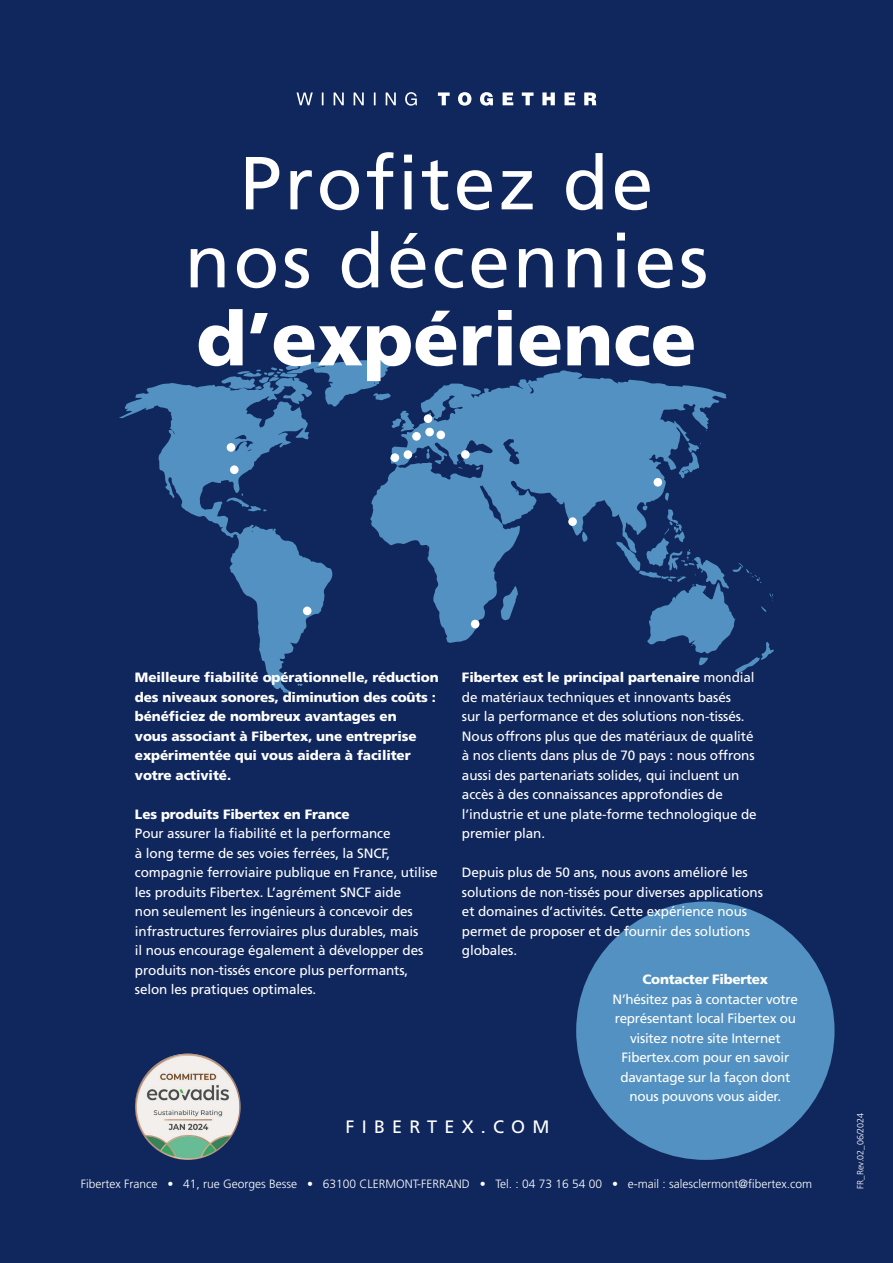
<style>
.page{position:relative;width:893px;height:1263px;background:#10275d}
.page>*{position:absolute;margin:0;border:0;box-sizing:border-box;transform-origin:0 0}
.t1{font:75px/78px "Frutiger LT Std";letter-spacing:.04em;color:#fff;text-align:center}
.t2{font:900 75px "Frutiger LT Std";color:#fff}
.t3{font:18px "Frutiger LT Std";letter-spacing:.4em;color:#fff}
.t4{font:13.5px/19.5px "Frutiger LT Std";letter-spacing:-.01em;color:#fff}
.t5{font:900 13.5px/19.5px "Frutiger LT Std";letter-spacing:-.01em;color:#fff}
.t6{font:300 12px "Frutiger LT Std";color:#fff}
.t7{font:300 9px "Frutiger LT Std";color:#fff}
.s1{font-weight:900}
</style>
<div class="page">
<svg style="left:370px;top:370px;width:357px;height:273px;fill:#5291c1"></svg>
<svg style="left:119px;top:383px;width:214px;height:310px"></svg>
<svg style="left:501px;top:586px;width:17px;height:34px"></svg>
<svg style="left:582px;top:532px;width:6px;height:10px"></svg>
<svg style="left:426px;top:449px;width:4px;height:10px"></svg>
<svg style="left:297px;top:683px;width:6px;height:3px"></svg>
<svg style="left:476px;top:467px;width:4px;height:3px"></svg>
<svg style="left:221px;top:359px;width:194px;height:72px"></svg>
<svg style="left:227px;top:493px;width:40px;height:18px"></svg>
<svg style="left:458px;top:461px;width:5px;height:8px"></svg>
<svg style="left:678px;top:442px;width:23px;height:36px"></svg>
<svg style="left:616px;top:493px;width:158px;height:179px"></svg>
<div style="left:391px;top:453px;width:8px;height:9px;background:#fff;border-radius:50%"></div>
<div style="left:425px;top:428px;width:9px;height:8px;background:#fff;border-radius:50%"></div>
<div style="left:436px;top:431px;width:9px;height:8px;background:#fff;border-radius:50%"></div>
<div style="left:404px;top:450px;width:8px;height:9px;background:#fff;border-radius:50%"></div>
<div style="left:412px;top:432px;width:9px;height:9px;background:#fff;border-radius:50%"></div>
<div style="left:568px;top:517px;width:9px;height:9px;background:#fff;border-radius:50%"></div>
<div style="left:654px;top:478px;width:8px;height:9px;background:#fff;border-radius:50%"></div>
<div style="left:471px;top:620px;width:8px;height:8px;background:#fff;border-radius:50%"></div>
<div style="left:303px;top:606px;width:9px;height:9px;background:#fff;border-radius:50%"></div>
<div style="left:227px;top:443px;width:8px;height:9px;background:#fff;border-radius:50%"></div>
<div style="left:230px;top:465px;width:9px;height:9px;background:#fff;border-radius:50%"></div>
<div style="left:424px;top:414px;width:8px;height:9px;background:#fff;border-radius:50%"></div>
<div style="left:461px;top:450px;width:9px;height:9px;background:#fff;border-radius:50%"></div>
<div style="left:576px;top:901px;width:258px;height:259px;background:#5291c1;border-radius:50%"></div>
<svg style="left:297px;top:92px;width:299px;height:14px"></svg>
<img style="left:135px;top:1053px;width:106px;height:107px;border-radius:53px">
<h1 class="t1" style="left:185px;top:145px;width:525px">Profitez de nos décennies</h1>
<h1 class="t2" style="left:196px;top:294px;width:502px">d’expérience</h1>
<p class="t5" style="left:135px;top:668px;width:305px">Meilleure fiabilité opérationnelle, réduction des niveaux sonores, diminution des coûts : bénéficiez de nombreux avantages en<br>vous associant à Fibertex, une entreprise expérimentée qui vous aidera à faciliter votre activité.</p>
<p class="t5" style="left:135px;top:804px;width:216px">Les produits Fibertex en France</p>
<p class="t4" style="left:135px;top:824px;width:304px">Pour assurer la fiabilité et la performance<br>à long terme de ses voies ferrées, la SNCF, compagnie ferroviaire publique en France, utilise les produits Fibertex. L’agrément SNCF aide<br>non seulement les ingénieurs à concevoir des infrastructures ferroviaires plus durables, mais<br>il nous encourage également à développer des produits non-tissés encore plus performants, selon les pratiques optimales.</p>
<p class="t4" style="left:462px;top:668px;width:296px"><span class="s1">Fibertex est le principal partenaire</span> mondial de matériaux techniques et innovants basés<br>sur la performance et des solutions non-tissés.<br>Nous offrons plus que des matériaux de qualité à nos clients dans plus de 70 pays : nous offrons aussi des partenariats solides, qui incluent un accès à des connaissances approfondies de l’industrie et une plate-forme technologique de premier plan.</p>
<p class="t4" style="left:462px;top:863px;width:302px">Depuis plus de 50 ans, nous avons amélioré les solutions de non-tissés pour diverses applications et domaines d’activités. Cette expérience nous permet de proposer et de fournir des solutions globales.</p>
<p class="t5" style="left:643px;top:969px;width:127px">Contacter Fibertex</p>
<p class="t4" style="left:613px;top:989px;width:187px;text-align:center">N’hésitez pas à contacter votre représentant local Fibertex ou visitez notre site Internet<br>Fibertex.com pour en savoir davantage sur la façon dont nous pouvons vous aider.</p>
<h2 class="t3" style="left:346px;top:1116px;width:205px">FIBERTEX.COM</h2>
<p class="t6" style="left:81px;top:1177px;width:732px">Fibertex France • 41, rue Georges Besse • 63100 CLERMONT-FERRAND • Tel. : 04 73 16 54 00 • e-mail : salesclermont@fibertex.com</p>
<p class="t7" style="left:855px;top:1189px;width:77px;rotate:-90deg">FR_Rev.02_06/2024</p>
</div>
